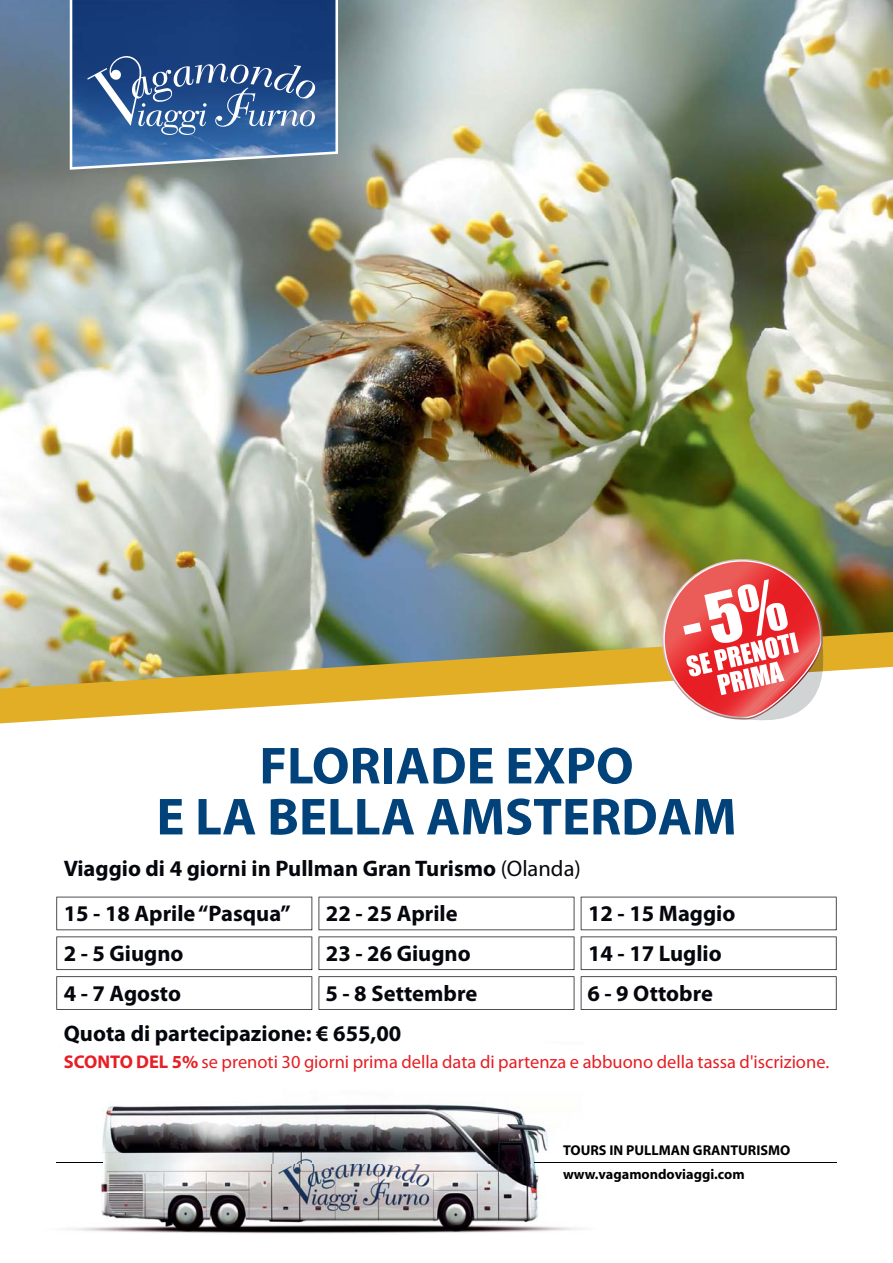
<style>
.page{position:relative;width:893px;height:1263px;background:#fff}
.page>*{position:absolute;margin:0;border:0;box-sizing:border-box;transform-origin:0 0}
.t1{font:700 52.5px/51px "Myriad";color:#004279;text-align:center}
.t2{font:700 22.5px "Myriad Pro";color:#05070d}
.t3{font:18.45px "Myriad Pro";color:#e61f24}
.t4{font:700 14.25px/24px "Myriad";color:#000104}
.s1{font-weight:400}
.s2{font-weight:700}
</style>
<div class="page">
<img style="left:0;top:0;width:893px;height:632px">
<img style="left:56px;top:896px;width:781px;height:338px">
<img style="left:0;top:632px;width:893px;height:91px">
<hr style="left:57px;top:1162px;width:46px;height:1px;background:#000104">
<hr style="left:534px;top:1162px;width:302px;height:1px;background:#000104">
<svg style="left:70px;top:0;width:268px;height:170px"></svg>
<img style="left:72px;top:0;width:263px;height:167px">
<svg style="left:87px;top:53px;width:228px;height:82px;background:#44699d"></svg>
<svg style="left:654px;top:551px;width:172px;height:172px"></svg>
<svg style="left:56px;top:936px;width:256px;height:34px"></svg>
<svg style="left:319px;top:936px;width:255px;height:34px"></svg>
<svg style="left:581px;top:936px;width:256px;height:34px"></svg>
<svg style="left:56px;top:976px;width:256px;height:34px"></svg>
<svg style="left:319px;top:976px;width:255px;height:34px"></svg>
<svg style="left:56px;top:897px;width:256px;height:33px"></svg>
<svg style="left:319px;top:897px;width:255px;height:33px"></svg>
<svg style="left:581px;top:897px;width:256px;height:33px"></svg>
<svg style="left:581px;top:976px;width:256px;height:34px"></svg>
<h1 class="t1" style="left:156px;top:744px;width:582px">FLORIADE EXPO<br>E LA BELLA AMSTERDAM</h1>
<p class="t2" style="left:64px;top:860px;width:519px">Viaggio di 4 giorni in Pullman Gran Turismo <span class="s1">(Olanda)</span></p>
<p class="t2" style="left:64px;top:905px;width:229px">15 - 18 Aprile “Pasqua”</p>
<p class="t2" style="left:326px;top:905px;width:133px">22 - 25 Aprile</p>
<p class="t2" style="left:588px;top:905px;width:149px">12 - 15 Maggio</p>
<p class="t2" style="left:64px;top:945px;width:121px">2 - 5 Giugno</p>
<p class="t2" style="left:326px;top:945px;width:146px">23 - 26 Giugno</p>
<p class="t2" style="left:588px;top:945px;width:135px">14 - 17 Luglio</p>
<p class="t2" style="left:64px;top:985px;width:119px">4 - 7 Agosto</p>
<p class="t2" style="left:325px;top:985px;width:154px">5 - 8 Settembre</p>
<p class="t2" style="left:587px;top:985px;width:127px">6 - 9 Ottobre</p>
<p class="t2" style="left:64px;top:1025px;width:339px">Quota di partecipazione: € 655,00</p>
<p class="t3" style="left:64px;top:1055px;width:767px"><span class="s2">SCONTO DEL 5%</span> se prenoti 30 giorni prima della data di partenza e abbuono della tassa d'iscrizione.</p>
<p class="t4" style="left:563px;top:1139px;width:229px">TOURS IN PULLMAN GRANTURISMO www.vagamondoviaggi.com</p>
</div>
